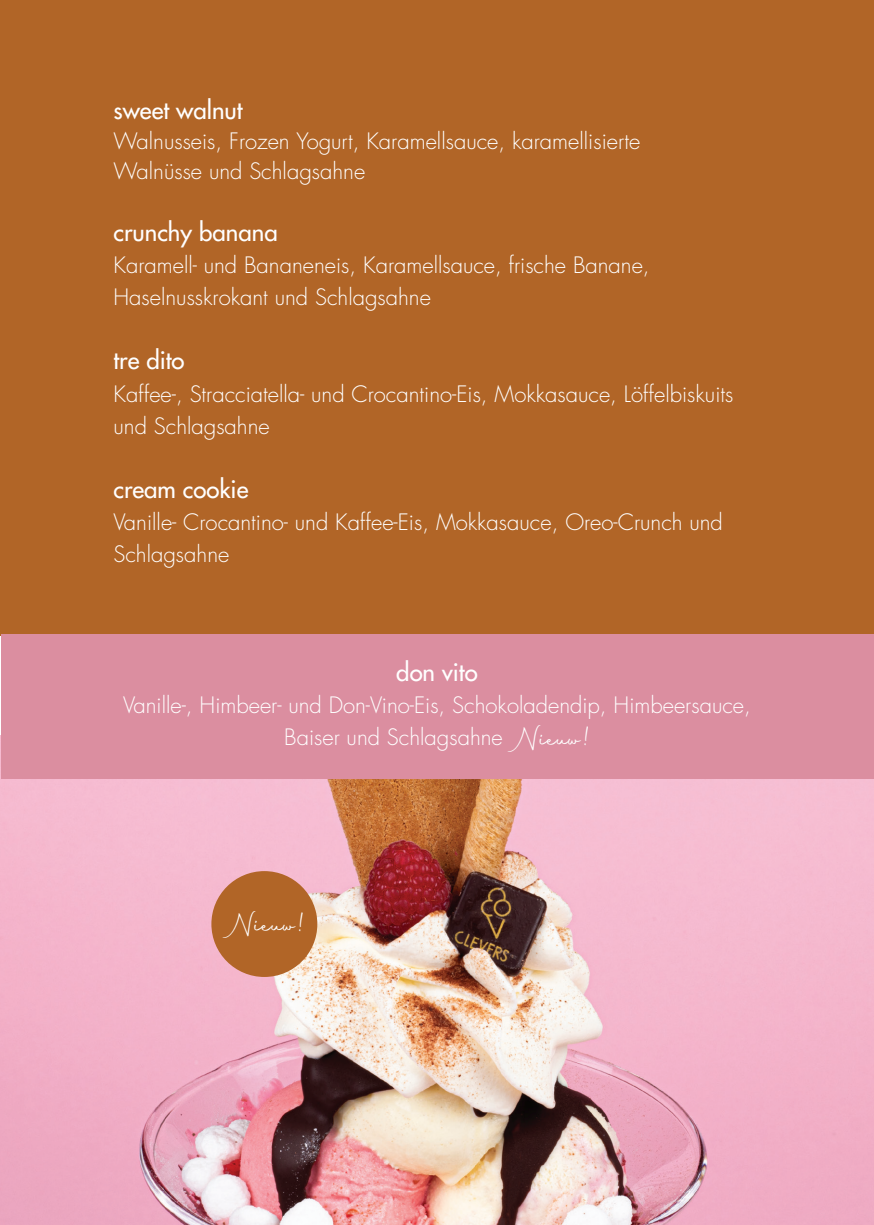
<style>
.page{position:relative;width:874px;height:1225px;background:#fff}
.page>*{position:absolute;margin:0;border:0;box-sizing:border-box;transform-origin:0 0}
.t1{font:30px "Autography";letter-spacing:.01em;color:#fff}
.t2{font:24px "Futura LT";color:#fff}
.t3{font:300 22px/32px "Futura LT";color:#fff}
.s1{font-family:"Autography";font-weight:400;font-size:30px}
</style>
<div class="page">
<img style="left:0;top:735px;width:873px;height:490px">
<div style="left:0;top:0;width:873px;height:635px;background:#b16527"></div>
<div style="left:211px;top:871px;width:106px;height:106px;background:#b16527;border-radius:50%"></div>
<div style="left:1px;top:634px;width:872px;height:144px;background:#db8ea0"></div>
<p class="t2" style="left:113px;top:95px;width:131px">sweet walnut</p>
<p class="t3" style="left:113px;top:126px;width:528px">Walnusseis, Frozen Yogurt, Karamellsauce, karamellisierte</p>
<p class="t3" style="left:113px;top:156px;width:253px">Walnüsse und Schlagsahne</p>
<p class="t2" style="left:113px;top:217px;width:166px">crunchy banana</p>
<p class="t3" style="left:113px;top:250px;width:537px">Karamell- und Bananeneis, Karamellsauce, frische Banane,</p>
<p class="t3" style="left:113px;top:282px;width:319px">Haselnusskrokant und Schlagsahne</p>
<p class="t2" style="left:113px;top:345px;width:72px">tre dito</p>
<p class="t3" style="left:113px;top:378px;width:621px">Kaffee-, Stracciatella- und Crocantino-Eis, Mokkasauce, Löffelbiskuits</p>
<p class="t3" style="left:113px;top:410px;width:158px">und Schlagsahne</p>
<p class="t2" style="left:113px;top:473px;width:136px">cream cookie</p>
<p class="t3" style="left:113px;top:506px;width:610px">Vanille- Crocantino- und Kaffee-Eis, Mokkasauce, Oreo-Crunch und<br>Schlagsahne</p>
<p class="t2" style="left:396px;top:656px;width:83px">don vito</p>
<p class="t3" style="left:123px;top:689px;width:629px;text-align:center">Vanille-, Himbeer- und Don-Vino-Eis, Schokoladendip, Himbeersauce,<br>Baiser und Schlagsahne <span class="s1">Nieuw!</span></p>
<p class="t1" style="left:231px;top:905px;width:75px">Nieuw!</p>
</div>
